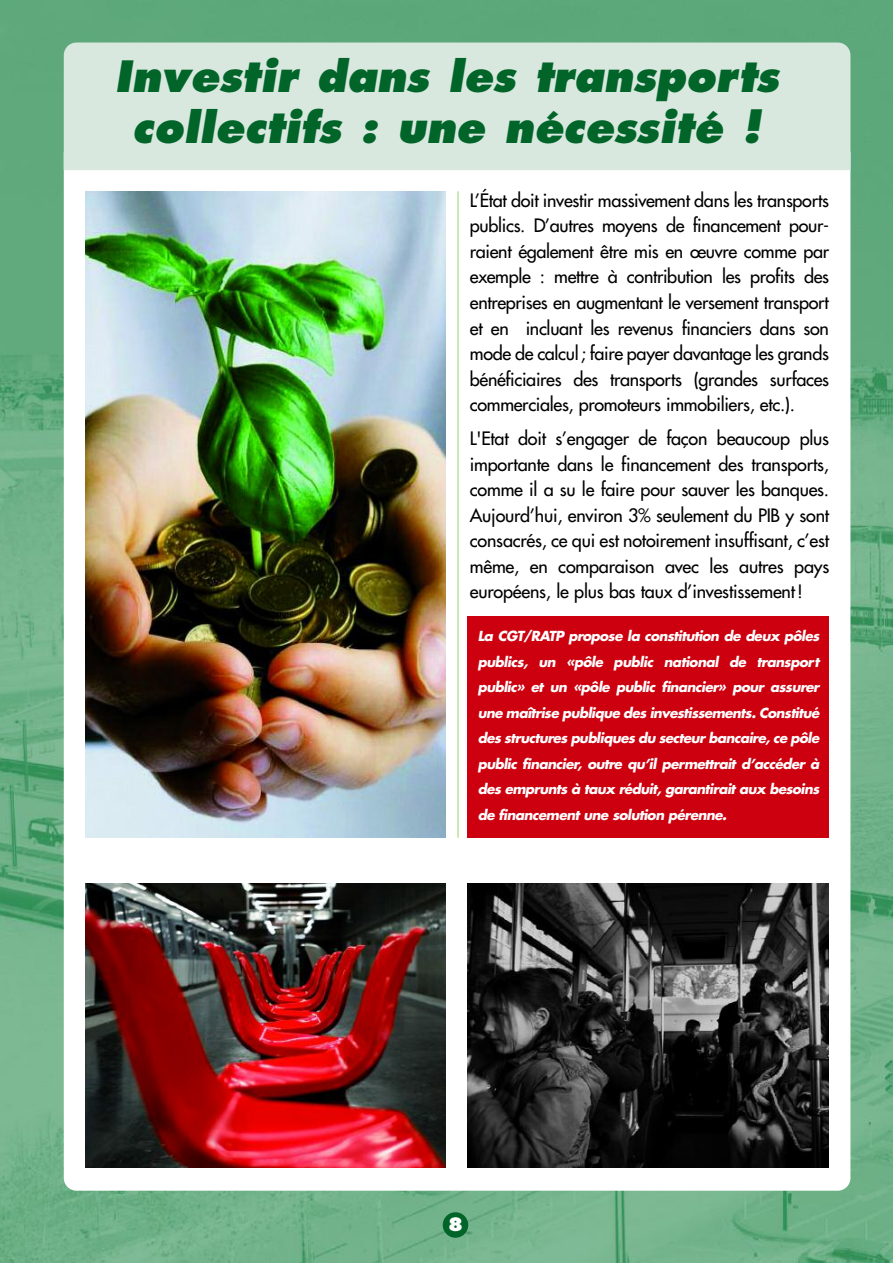
<style>
.page{position:relative;width:893px;height:1263px;background:#fff}
.page>*{position:absolute;margin:0;border:0;box-sizing:border-box;transform-origin:0 0}
.t1{font:italic 800 42px/51.9px "Futura";color:#01652a;text-align:center}
.t2{font:18px/25.5px "Futura";letter-spacing:-.01em;color:#000;text-align:justify}
.t3{font:800 18px "Futura";color:#fff}
.t4{font:italic 700 13.5px/25.5px "Futura";letter-spacing:-.04em;color:#fff;text-align:justify}
</style>
<div class="page">
<img style="left:0;top:0;width:893px;height:1263px">
<div style="left:443px;top:1212px;width:25px;height:26px;background:#01652a;border-radius:50%"></div>
<div style="left:64px;top:141px;width:786px;height:1050px;background:#fff;border-radius:13px"></div>
<hr style="left:458px;top:191px;width:1px;height:647px;background:#9ad36a">
<img style="left:85px;top:191px;width:361px;height:647px">
<img style="left:85px;top:883px;width:361px;height:284px">
<img style="left:468px;top:883px;width:360px;height:284px">
<div style="left:64px;top:43px;width:786px;height:127px;background:#d9e8df"></div>
<div style="left:468px;top:616px;width:361px;height:222px;background:#cc000f"></div>
<h1 class="t1" style="left:115px;top:53px;width:666px">Investir dans les transports collectifs : une nécessité !</h1>
<p class="t2" style="left:470px;top:189px;width:361px">L’État doit investir massivement dans les transports publics. D’autres moyens de financement pour&shy;raient également être mis en œuvre comme par exemple : mettre à contribution les profits des entreprises en augmentant le versement transport et en incluant les revenus financiers dans son mode de calcul; faire payer davantage les grands bénéficiaires des transports (grandes surfaces commerciales, promoteurs immobiliers, etc.).</p>
<p class="t2" style="left:470px;top:427px;width:361px">L'Etat doit s’engager de façon beaucoup plus importante dans le financement des transports, comme il a su le faire pour sauver les banques.<br>Aujourd’hui, environ 3% seulement du PIB y sont consacrés, ce qui est notoirement insuffisant, c’est même, en comparaison avec les autres pays européens, le plus bas taux d’investissement!</p>
<p class="t4" style="left:478px;top:625px;width:343px">La CGT/RATP propose la constitution de deux pôles publics, un «pôle public national de transport public» et un «pôle public financier» pour assurer une maîtrise publique des investissements. Constitué des structures publiques du secteur bancaire, ce pôle public financier, outre qu’il permettrait d’accéder à des emprunts à taux réduit, garantirait aux besoins de financement une solution pérenne.</p>
<p class="t3" style="left:448px;top:1217px;width:16px">8</p>
</div>
